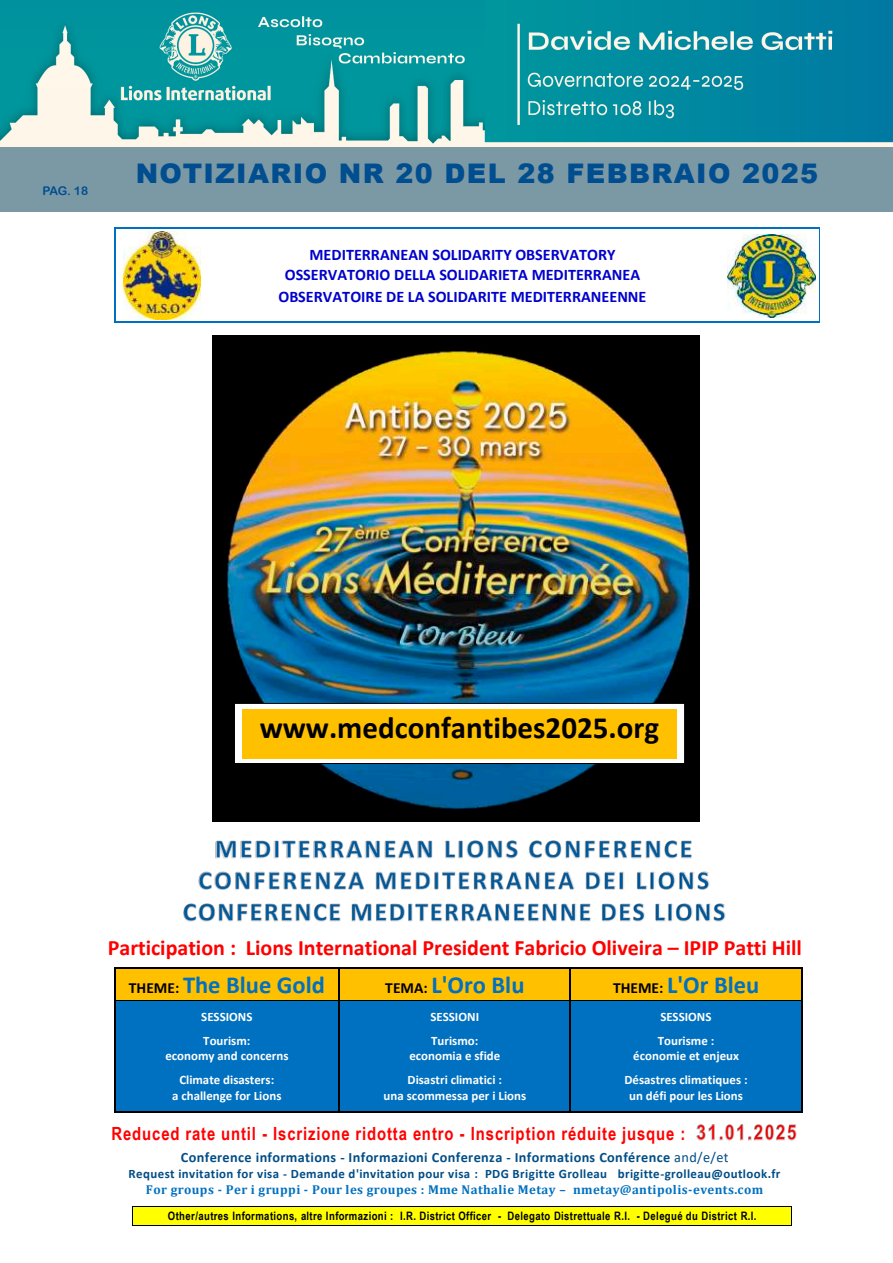
<style>
.page{position:relative;width:893px;height:1263px;background:#fff}
.page>*{position:absolute;margin:0;border:0;box-sizing:border-box;transform-origin:0 0}
.t1{font:700 31.05px "Calibri";color:#000}
.t2{font:900 27px "Arial";letter-spacing:.05em;color:#004e90}
.t3{font:700 24.45px "Calibri";color:#0070c0}
.t4{font:700 22.05px "Calibri";color:#f00}
.t5{font:700 18.15px "Arial Narrow";letter-spacing:.045em;color:#f00}
.t6{font:700 16.05px/19.6px "Calibri";color:#00c;text-align:center}
.t7{font:700 14.25px "Calibri";letter-spacing:.025em;color:#004d86}
.t8{font:700 12.9px/23.5px "Calibri";color:#fff}
.t9{font:700 12.9px "Calibri";letter-spacing:.03em;color:#004d86}
.t10{font:700 12.9px "Cambria";letter-spacing:.035em;color:#0070c0}
.t11{font:12px "Arial Rounded MT Bold";color:#004e90}
.t12{font:700 11.55px "Arial Narrow";letter-spacing:.035em;color:#000}
.s1{font-size:15.45px;color:#000}
.s2{font-weight:400}
</style>
<div class="page">
<div style="left:0;top:147px;width:893px;height:65px;background:#7b99a4"></div>
<img style="left:0;top:0;width:893px;height:147px">
<hr style="left:115px;top:228px;width:91px;height:1px;background:#0070c0">
<hr style="left:207px;top:228px;width:512px;height:1px;background:#0070c0">
<hr style="left:720px;top:228px;width:99px;height:1px;background:#0070c0">
<hr style="left:114px;top:229px;width:1px;height:93px;background:#0070c0">
<hr style="left:115px;top:322px;width:91px;height:1px;background:#0070c0">
<hr style="left:207px;top:322px;width:512px;height:1px;background:#0070c0">
<hr style="left:719px;top:322px;width:100px;height:1px;background:#0070c0">
<hr style="left:819px;top:229px;width:1px;height:93px;background:#0070c0">
<svg style="left:216px;top:858px;width:475px;height:1px"></svg>
<img style="left:216px;top:840px;width:476px;height:18px">
<svg style="left:198px;top:871px;width:509px;height:14px"></svg>
<img style="left:199px;top:872px;width:510px;height:18px">
<svg style="left:188px;top:921px;width:534px;height:1px"></svg>
<img style="left:183px;top:903px;width:542px;height:18px">
<div style="left:116px;top:969px;width:222px;height:31px;background:#ffc000"></div>
<div style="left:340px;top:969px;width:229px;height:31px;background:#ffc000"></div>
<div style="left:571px;top:969px;width:230px;height:31px;background:#ffc000"></div>
<hr style="left:116px;top:967px;width:222px;height:2px;background:#000">
<hr style="left:340px;top:967px;width:229px;height:2px;background:#000">
<hr style="left:571px;top:967px;width:230px;height:2px;background:#000">
<hr style="left:114px;top:969px;width:2px;height:31px;background:#000">
<hr style="left:338px;top:969px;width:2px;height:31px;background:#000">
<hr style="left:569px;top:969px;width:2px;height:31px;background:#000">
<hr style="left:801px;top:969px;width:2px;height:31px;background:#000">
<div style="left:116px;top:1001px;width:222px;height:110px;background:#0070c0"></div>
<div style="left:340px;top:1001px;width:229px;height:110px;background:#0070c0"></div>
<div style="left:571px;top:1001px;width:230px;height:110px;background:#0070c0"></div>
<hr style="left:116px;top:1000px;width:222px;height:1px;background:#000">
<hr style="left:340px;top:1000px;width:229px;height:1px;background:#000">
<hr style="left:571px;top:1000px;width:230px;height:1px;background:#000">
<hr style="left:114px;top:1001px;width:2px;height:110px;background:#000">
<hr style="left:116px;top:1111px;width:222px;height:2px;background:#000">
<hr style="left:338px;top:1001px;width:2px;height:110px;background:#000">
<hr style="left:340px;top:1111px;width:229px;height:2px;background:#000">
<hr style="left:569px;top:1001px;width:2px;height:110px;background:#000">
<hr style="left:571px;top:1111px;width:230px;height:2px;background:#000">
<hr style="left:801px;top:1001px;width:2px;height:110px;background:#000">
<svg style="left:699px;top:1125px;width:98px;height:16px"></svg>
<img style="left:696px;top:1124px;width:100px;height:16px">
<div style="left:133px;top:1206px;width:659px;height:19px;background:#ff0"></div>
<hr style="left:133px;top:1206px;width:659px;height:1px;background:#000">
<svg style="left:132px;top:1206px;width:1px;height:20px"></svg>
<hr style="left:133px;top:1225px;width:659px;height:1px;background:#000">
<img style="left:124px;top:232px;width:77px;height:87px">
<img style="left:728px;top:234px;width:88px;height:83px">
<img style="left:213px;top:335px;width:486px;height:486px">
<div style="left:234px;top:703px;width:451px;height:60px;background:#fff"></div>
<div style="left:234px;top:703px;width:451px;height:61px;border:1px solid #000"></div>
<div style="left:242px;top:709px;width:435px;height:49px;background:#ffc000"></div>
<p class="t11" style="left:43px;top:186px;width:47px">PAG. 18</p>
<h2 class="t2" style="left:136px;top:164px;width:684px">NOTIZIARIO NR 20 DEL 28 FEBBRAIO 2025</h2>
<p class="t6" style="left:285px;top:246px;width:357px">MEDITERRANEAN SOLIDARITY OBSERVATORY<br>OSSERVATORIO DELLA SOLIDARIETA MEDITERRANEA</p>
<p class="t6" style="left:278px;top:288px;width:369px">OBSERVATOIRE DE LA SOLIDARITE MEDITERRANEENNE</p>
<h1 class="t1" style="left:260px;top:715px;width:401px">www.medconfantibes2025.org</h1>
<h3 class="t4" style="left:108px;top:938px;width:696px">Participation : Lions International President Fabricio Oliveira – IPIP Patti Hill</h3>
<h3 class="t3" style="left:129px;top:974px;width:198px"><span class="s1">THEME:</span> The Blue Gold</h3>
<h3 class="t3" style="left:385px;top:974px;width:141px"><span class="s1">TEMA:</span> L'Oro Blu</h3>
<h3 class="t3" style="left:613px;top:974px;width:148px"><span class="s1">THEME:</span> L'Or Bleu</h3>
<p class="t8" style="left:201px;top:1006px;width:53px">SESSIONS<br>Tourism:</p>
<p class="t8" style="left:165px;top:1045px;width:125px;text-align:center">economy and concerns<br>Climate disasters:</p>
<p class="t8" style="left:172px;top:1085px;width:111px">a challenge for Lions</p>
<p class="t8" style="left:658px;top:1006px;width:58px">SESSIONS<br>Tourisme :</p>
<p class="t8" style="left:624px;top:1045px;width:125px;text-align:center">économie et enjeux<br>Désastres climatiques :</p>
<p class="t8" style="left:629px;top:1085px;width:115px">un défi pour les Lions</p>
<h3 class="t5" style="left:112px;top:1123px;width:575px">Reduced rate until - Iscrizione ridotta entro - Inscription réduite jusque :</h3>
<p class="t7" style="left:181px;top:1151px;width:549px">Conference informations - Informazioni Conferenza - Informations Conférence <span class="s2">and/e/et</span></p>
<p class="t9" style="left:129px;top:1168px;width:653px">Request invitation for visa - Demande d'invitation pour visa : PDG Brigitte Grolleau brigitte-grolleau@outlook.fr</p>
<p class="t10" style="left:146px;top:1181px;width:619px">For groups - Per i gruppi - Pour les groupes : Mme Nathalie Metay – nmetay@antipolis-events.com</p>
<p class="t12" style="left:168px;top:1209px;width:590px">Other/autres Informations, altre Informazioni : I.R. District Officer - Delegato Distrettuale R.I. - Delegué du District R.I.</p>
<p class="t8" style="left:430px;top:1006px;width:50px">SESSIONI<br>Turismo:</p>
<p class="t8" style="left:408px;top:1045px;width:96px">economia e sfide<br>Disastri climatici :</p>
<p class="t8" style="left:384px;top:1085px;width:144px">una scommessa per i Lions</p>
</div>
